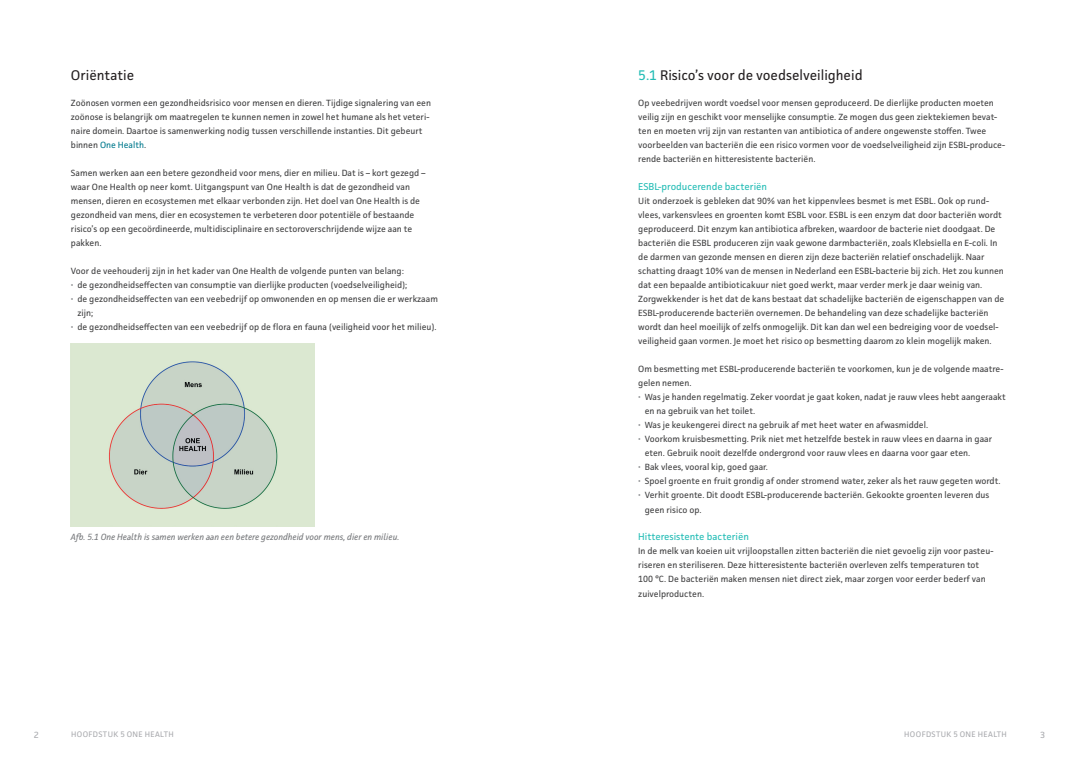
<style>
.page{position:relative;width:1078px;height:766px;background:#fff}
.page>*{position:absolute;margin:0;border:0;box-sizing:border-box;transform-origin:0 0}
.t1{font:14px "Facit";color:#231f20}
.t2{font:10px "Facit";color:#22bcb5}
.t3{font:9px/14px "Facit";color:#3e3e3f}
.t4{font:italic 9px "Facit";color:#76787b}
.t5{font:9px "Facit";color:#a8a9ad}
.t6{font:8px "Facit";letter-spacing:.05em;color:#a8a9ad}
.s1{color:#00798d}
.s2{color:#76787b}
.s3{color:#22bcb5}
</style>
<div class="page">
<img style="left:71px;top:344px;width:243px;height:182px">
<h1 class="t1" style="left:71px;top:66px;width:65px">Oriëntatie</h1>
<p class="t3" style="left:71px;top:96px;width:361px">Zoönosen vormen een gezondheidsrisico voor mensen en dieren. Tijdige signalering van een zoönose is belangrijk om maatregelen te kunnen nemen in zowel het humane als het veteri&shy;naire domein. Daartoe is samenwerking nodig tussen verschillende instanties. Dit gebeurt binnen <span class="s1">One Health</span>.</p>
<p class="t3" style="left:71px;top:166px;width:356px">Samen werken aan een betere gezondheid voor mens, dier en milieu. Dat is – kort gezegd – waar One Health op neer komt. Uitgangspunt van One Health is dat de gezondheid van mensen, dieren en ecosystemen met elkaar verbonden zijn. Het doel van One Health is de gezondheid van mens, dier en ecosystemen te verbeteren door potentiële of bestaande risico’s op een gecoördineerde, multidisciplinaire en sectoroverschrijdende wijze aan te pakken.</p>
<p class="t3" style="left:71px;top:264px;width:334px">Voor de veehouderij zijn in het kader van One Health de volgende punten van belang:</p>
<p class="t3" style="left:71px;top:278px;width:338px"><span class="s2">•</span> de gezondheidseffecten van consumptie van dierlijke producten (voedselveiligheid);</p>
<p class="t3" style="left:77px;top:292px;width:362px;text-indent:-7px"><span class="s2">•</span> de gezondheidseffecten van een veebedrijf op omwonenden en op mensen die er werkzaam zijn;</p>
<p class="t3" style="left:71px;top:320px;width:367px"><span class="s2">•</span> de gezondheidseffecten van een veebedrijf op de flora en fauna (veiligheid voor het milieu).</p>
<p class="t4" style="left:71px;top:531px;width:330px">Afb. 5.1 One Health is samen werken aan een betere gezondheid voor mens, dier en milieu.</p>
<h1 class="t1" style="left:638px;top:66px;width:226px"><span class="s3">5.1</span> Risico’s voor de voedselveiligheid</h1>
<p class="t3" style="left:638px;top:96px;width:368px">Op veebedrijven wordt voedsel voor mensen geproduceerd. De dierlijke producten moeten veilig zijn en geschikt voor menselijke consumptie. Ze mogen dus geen ziektekiemen bevat&shy;ten en moeten vrij zijn van restanten van antibiotica of andere ongewenste stoffen. Twee voorbeelden van bacteriën die een risico vormen voor de voedselveiligheid zijn ESBL-produce&shy;rende bacteriën en hitteresistente bacteriën.</p>
<p class="t2" style="left:638px;top:180px;width:130px">ESBL-producerende bacteriën</p>
<p class="t3" style="left:638px;top:194px;width:367px">U it onderzoek is gebleken dat 90% van het kippenvlees besmet is met ESBL. Ook op rund&shy;vlees, varkensvlees en groenten komt ESBL voor. ESBL is een enzym dat door bacteriën wordt geproduceerd. Dit enzym kan antibiotica afbreken, waardoor de bacterie niet doodgaat. De bacteriën die ESBL produceren zijn vaak gewone darmbacteriën, zoals Klebsiella en E-coli. In de darmen van gezonde mensen en dieren zijn deze bacteriën relatief onschadelijk. Naar schatting draagt 10% van de mensen in Nederland een ESBL-bacterie bij zich. Het zou kunnen dat een bepaalde antibioticakuur niet goed werkt, maar verder merk je daar weinig van.<br>Zorgwekkender is het dat de kans bestaat dat schadelijke bacteriën de eigenschappen van de ESBL-producerende bacteriën overnemen. De behandeling van deze schadelijke bacteriën wordt dan heel moeilijk of zelfs onmogelijk. Dit kan dan wel een bedreiging voor de voedsel&shy;veiligheid gaan vormen. Je moet het risico op besmetting daarom zo klein mogelijk maken.</p>
<p class="t3" style="left:638px;top:362px;width:366px">Om besmetting met ESBL-producerende bacteriën te voorkomen, kun je de volgende maatre&shy;gelen nemen.</p>
<p class="t3" style="left:644px;top:390px;width:362px;text-indent:-7px"><span class="s2">•</span> Was je handen regelmatig. Zeker voordat je gaat koken, nadat je rauw vlees hebt aangeraakt en na gebruik van het toilet.</p>
<p class="t3" style="left:638px;top:418px;width:291px"><span class="s2">•</span> Was je keukengerei direct na gebruik af met heet water en afwasmiddel.</p>
<p class="t3" style="left:644px;top:432px;width:349px;text-indent:-7px"><span class="s2">•</span> Voorkom kruisbesmetting. Prik niet met hetzelfde bestek in rauw vlees en daarna in gaar eten. Gebruik nooit dezelfde ondergrond voor rauw vlees en daarna voor gaar eten.</p>
<p class="t3" style="left:638px;top:460px;width:131px"><span class="s2">•</span> Bak vlees, vooral kip, goed gaar.</p>
<p class="t3" style="left:638px;top:474px;width:364px"><span class="s2">•</span> Spoel groente en fruit grondig af onder stromend water, zeker als het rauw gegeten wordt.</p>
<p class="t3" style="left:644px;top:488px;width:346px;text-indent:-7px"><span class="s2">•</span> Verhit groente. Dit doodt ESBL-producerende bacteriën. Gekookte groenten leveren dus geen risico op.</p>
<p class="t2" style="left:638px;top:530px;width:112px">Hitteresistente bacteriën</p>
<p class="t3" style="left:638px;top:544px;width:356px">In de melk van koeien uit vrijloopstallen zitten bacteriën die niet gevoelig zijn voor pasteu&shy;riseren en steriliseren. Deze hitteresistente bacteriën overleven zelfs temperaturen tot 100 °C. De bacteriën maken mensen niet direct ziek, maar zorgen voor eerder bederf van zuivelproducten.</p>
<p class="t5" style="left:34px;top:728px;width:6px">2</p>
<p class="t6" style="left:71px;top:729px;width:103px">Hoofdstuk 5 One Health</p>
<p class="t6" style="left:904px;top:729px;width:103px">Hoofdstuk 5 One Health</p>
<p class="t5" style="left:1039px;top:728px;width:6px">3</p>
</div>
